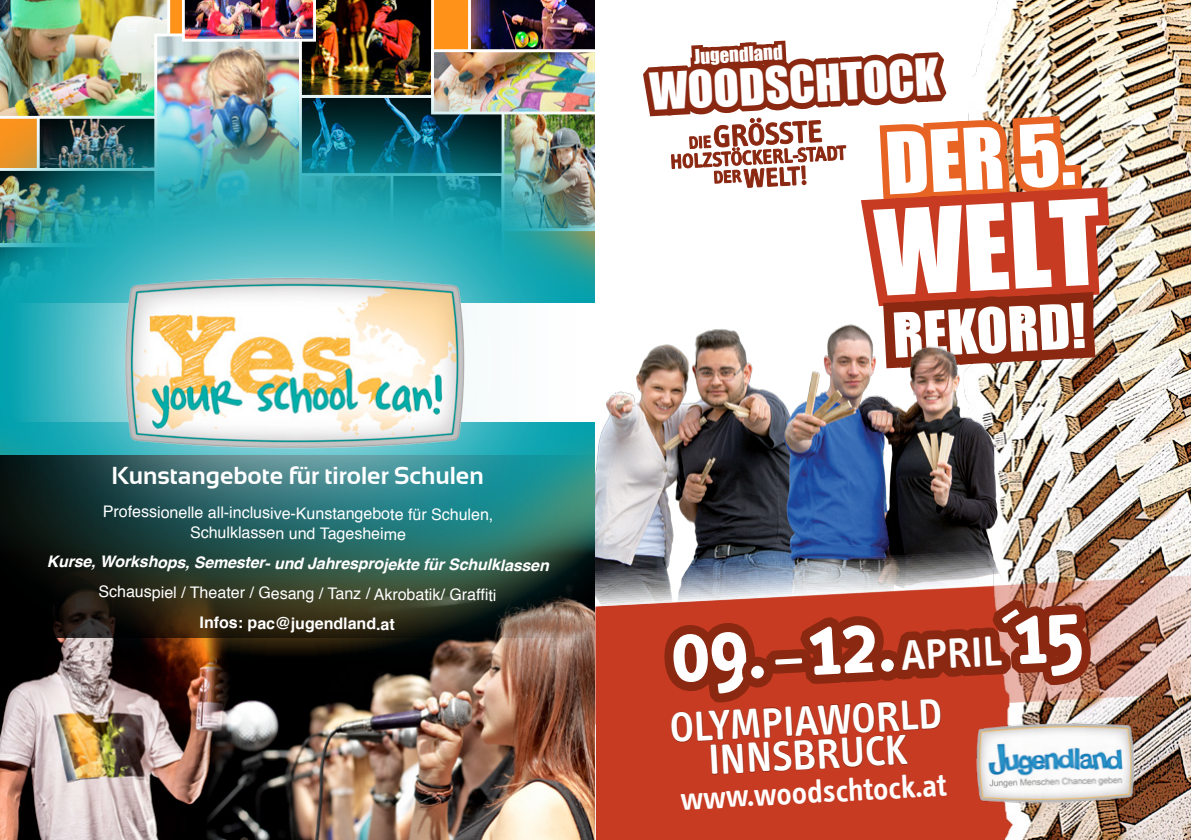
<style>
.page{position:relative;width:1191px;height:840px;background:#fff}
.page>*{position:absolute;margin:0;border:0;box-sizing:border-box;transform-origin:0 0}
.t1{font:109px "Impact";color:#fff}
.t2{font:79px "Impact";color:#fff}
.t3{font:57.2px "Impact";color:#fff}
.t4{font:47px "Impact";color:#fff}
.t5{font:43.2px "Info Text Semi Bold Caps";color:#fff}
.t6{font:600 43px/34px "Info Text";color:#fff;text-align:center}
.t7{font:600 32.6px "Info Text";color:#fff}
.t8{font:700 24.6px "Sansation";color:#fff}
.t9{font:18.6px "Impact";color:#fff}
.t10{font:16px/20px "Helvetica";color:#fff;text-align:center}
.t11{font:italic 700 16px "Helvetica";letter-spacing:-.01em;color:#fff}
.t12{font:700 16px "Helvetica";color:#fff}
.s1{font-family:"Info Text";font-weight:700;font-size:84.4px}
.s2{font-size:84.4px}
.s3{font-size:53.4px}
.s4{font-size:74.8px}
.s5{font-family:"Info Text";font-weight:700;font-size:85px}
</style>
<div class="page">
<img style="left:234px;top:685px;width:361px;height:154px">
<img style="left:0;top:685px;width:234px;height:154px">
<img style="left:0;top:0;width:595px;height:685px">
<img style="left:0;top:0;width:170px;height:61px">
<img style="left:158px;top:37px;width:24px;height:24px">
<img style="left:435px;top:53px;width:160px;height:8px">
<div style="left:431px;top:49px;width:169px;height:65px;border:3px solid #fff"></div>
<img style="left:468px;top:0;width:127px;height:52px">
<img style="left:182px;top:0;width:252px;height:61px">
<img style="left:0;top:61px;width:595px;height:602px">
<svg style="left:0;top:590px;width:595px;height:47px;background:#302c1d"></svg>
<img style="left:0;top:135px;width:595px;height:455px">
<div style="left:596px;top:724px;width:262px;height:115px;background:#c73b23"></div>
<img style="left:858px;top:0;width:333px;height:839px">
<img style="left:595px;top:570px;width:596px;height:154px">
<svg style="left:909px;top:774px;width:22px;height:65px"></svg>
<div style="left:931px;top:774px;width:35px;height:65px;background:#c73b23"></div>
<svg style="left:966px;top:774px;width:25px;height:65px"></svg>
<svg style="left:991px;top:804px;width:74px;height:35px"></svg>
<img style="left:971px;top:721px;width:169px;height:83px">
<img style="left:635px;top:0;width:485px;height:774px">
<img style="left:595px;top:70px;width:475px;height:538px">
<p class="t9" style="left:693px;top:42px;width:90px;rotate:-3deg">Jugendland</p>
<h3 class="t4" style="left:648px;top:55px;width:292px;rotate:-3deg">WOODSCHTOCK</h3>
<h2 class="t2" style="left:882px;top:102px;width:191px;rotate:-3deg">DER 5.</h2>
<h1 class="t1" style="left:870px;top:168px;width:227px;rotate:-3deg">WELT</h1>
<h3 class="t3" style="left:890px;top:291px;width:195px;rotate:-3deg">REKORD!</h3>
<h3 class="t8" style="left:112px;top:461px;width:373px">Kunstangebote für tiroler Schulen</h3>
<p class="t10" style="left:103px;top:503px;width:392px">Professionelle all-inclusive-Kunstangebote für Schulen,<br>Schulklassen und Tagesheime</p>
<p class="t11" style="left:47px;top:549px;width:503px">Kurse, Workshops, Semester- und Jahresprojekte für Schulklassen</p>
<p class="t10" style="left:98px;top:583px;width:400px">Schauspiel / Theater / Gesang / Tanz / Akrobatik/ Graffiti</p>
<p class="t12" style="left:200px;top:610px;width:197px">Infos: pac@jugendland.at</p>
<h3 class="t5" style="left:671px;top:643px;width:414px;rotate:-3deg"><span class="s1">09</span><span class="s2">.</span> <span class="s3">–</span> <span class="s1">12</span><span class="s2">.</span>APRIL<span class="s4">´</span><span class="s5">15</span></h3>
<h3 class="t6" style="left:669px;top:711px;width:274px;rotate:-3deg">OLYMPIAWORLD<br>INNSBRUCK</h3>
<h3 class="t7" style="left:679px;top:780px;width:268px;rotate:-3deg">www.woodschtock.at</h3>
</div>
